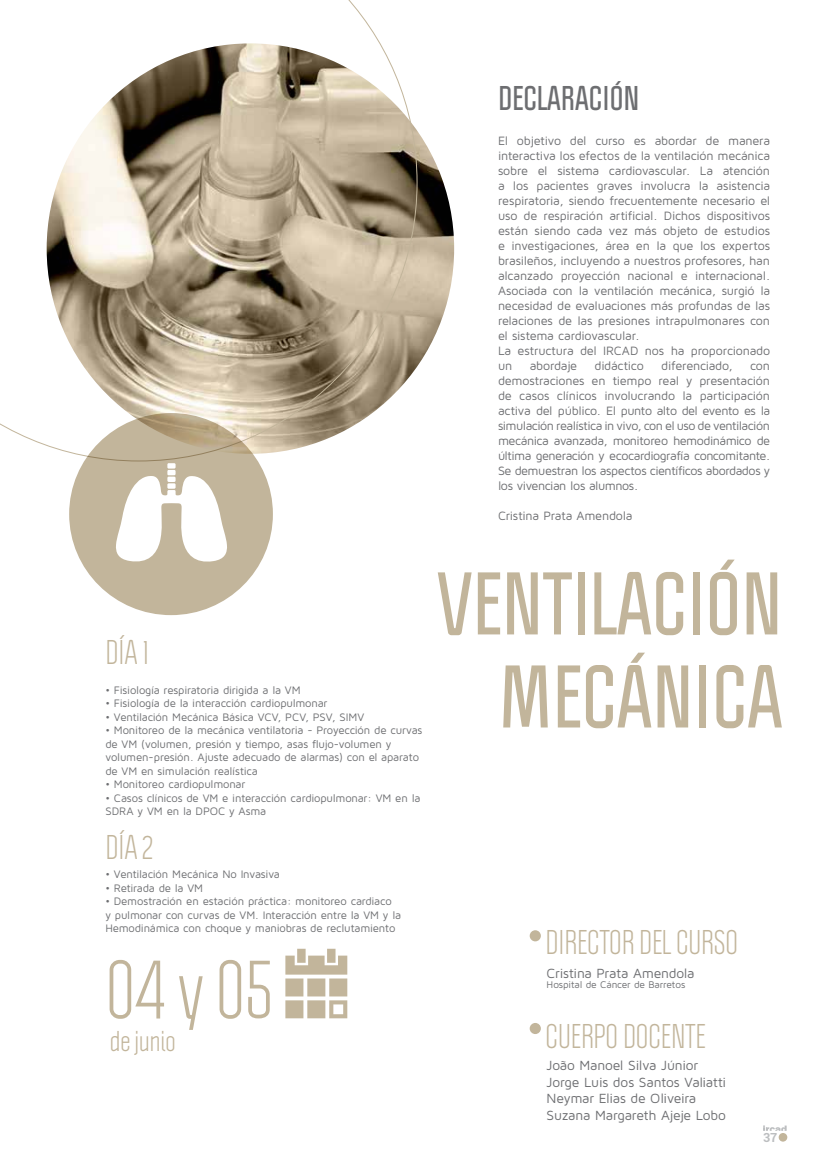
<style>
.page{position:relative;width:815px;height:1170px;background:#fff}
.page>*{position:absolute;margin:0;border:0;box-sizing:border-box;transform-origin:0 0}
.t1{font:700 77.5px/93px "Politica";color:#c2b59b;text-align:right}
.t2{font:75px "Politica";color:#c2b59b}
.t3{font:30px "Politica";color:#c2b59b}
.t4{font:700 30px "Politica";color:#6d6e71}
.t5{font:26.25px "Politica";color:#c2b59b}
.t6{font:13.75px/16.5px "Maven Pro";letter-spacing:-.015em;color:#6d6e71}
.t7{font:12.5px/15px "Maven Pro";letter-spacing:-.015em;color:#6d6e71}
.t8{font:700 12.5px "Roboto";color:#bcbec0}
.t9{font:11.25px/13.5px "Maven Pro";letter-spacing:-.015em;color:#6d6e71}
.t10{font:10px "Maven Pro";letter-spacing:-.01em;color:#6d6e71}
</style>
<div class="page">
<svg style="left:763px;top:1125px;width:24px;height:5px"></svg>
<img style="left:417px;top:130px;width:37px;height:237px">
<div style="left:530px;top:930px;width:11px;height:11px;background:#c2b59b;border-radius:50%"></div>
<div style="left:530px;top:1022px;width:11px;height:11px;background:#c2b59b;border-radius:50%"></div>
<svg style="left:0;top:0;width:417px;height:459px"></svg>
<div style="left:69px;top:413px;width:204px;height:202px;background:#c2b59b;border-radius:50%"></div>
<svg style="left:116px;top:463px;width:111px;height:99px"></svg>
<svg style="left:285px;top:948px;width:62px;height:70px"></svg>
<div style="left:779px;top:1132px;width:8px;height:9px;background:#c2b59b;border-radius:50%"></div>
<h3 class="t4" style="left:498px;top:78px;width:143px">DECLARACIÓN</h3>
<h3 class="t3" style="left:105px;top:633px;width:45px">DÍA 1</h3>
<p class="t9" style="left:105px;top:682px;width:197px">• Fisiología respiratoria dirigida a la VM</p>
<p class="t9" style="left:105px;top:696px;width:223px">• Fisiología de la interacción cardiopulmonar</p>
<p class="t9" style="left:105px;top:709px;width:260px">• Ventilación Mecánica Básica VCV, PCV, PSV, SIMV</p>
<p class="t9" style="left:105px;top:723px;width:318px">• Monitoreo de la mecánica ventilatoria - Proyección de curvas de VM (volumen, presión y tiempo, asas flujo-volumen y volumen-presión. Ajuste adecuado de alarmas) con el aparato de VM en simulación realística</p>
<p class="t9" style="left:105px;top:777px;width:141px">• Monitoreo cardiopulmonar</p>
<p class="t9" style="left:105px;top:790px;width:316px">• Casos clínicos de VM e interacción cardiopulmonar: VM en la<br>SDRA y VM en la DPOC y Asma</p>
<h3 class="t3" style="left:105px;top:828px;width:49px">DÍA 2</h3>
<p class="t9" style="left:105px;top:867px;width:176px">• Ventilación Mecánica No Invasiva</p>
<p class="t9" style="left:105px;top:880px;width:99px">• Retirada de la VM</p>
<p class="t9" style="left:105px;top:894px;width:297px">• Demostración en estación práctica: monitoreo cardiaco<br>y pulmonar con curvas de VM. Interacción entre la VM y la<br>Hemodinámica con choque y maniobras de reclutamiento</p>
<p class="t7" style="left:498px;top:133px;width:274px">El objetivo del curso es abordar de manera interactiva los efectos de la ventilación mecánica sobre el sistema cardiovascular. La atención a los pacientes graves involucra la asistencia respiratoria, siendo frecuentemente necesario el uso de respiración artificial. Dichos dispositivos están siendo cada vez más objeto de estudios e investigaciones, área en la que los expertos brasileños, incluyendo a nuestros profesores, han alcanzado proyección nacional e internacional.<br>Asociada con la ventilación mecánica, surgió la necesidad de evaluaciones más profundas de las relaciones de las presiones intrapulmonares con el sistema cardiovascular.<br>La estructura del IRCAD nos ha proporcionado un</p>
<p class="t7" style="left:530px;top:358px;width:49px">abordaje</p>
<p class="t7" style="left:595px;top:358px;width:51px">didáctico</p>
<p class="t7" style="left:661px;top:358px;width:73px">diferenciado,</p>
<p class="t7" style="left:498px;top:358px;width:274px;text-align:justify;text-indent:252px">con demostraciones en tiempo real y presentación de casos clínicos involucrando la participación activa del público. El punto alto del evento es la simulación realística in vivo, con el uso de ventilación mecánica avanzada, monitoreo hemodinámico de última generación y ecocardiografía concomitante.<br>Se demuestran los aspectos científicos abordados y los vivencian los alumnos.</p>
<p class="t7" style="left:498px;top:508px;width:136px">Cristina Prata Amendola</p>
<h1 class="t1" style="left:437px;top:557px;width:347px">VENTILACIÓN<br>MECÁNICA</h1>
<h3 class="t3" style="left:546px;top:923px;width:194px">DIRECTOR DEL CURSO</h3>
<h2 class="t2" style="left:105px;top:941px;width:169px">04 y 05</h2>
<p class="t6" style="left:547px;top:964px;width:149px">Cristina Prata Amendola</p>
<p class="t10" style="left:547px;top:978px;width:140px">Hospital de Cáncer de Barretos</p>
<h3 class="t5" style="left:110px;top:1023px;width:67px">de junio</h3>
<h3 class="t3" style="left:546px;top:1017px;width:162px">CUERPO DOCENTE</h3>
<p class="t6" style="left:547px;top:1056px;width:181px">João Manoel Silva Júnior<br>Jorge Luis dos Santos Valiatti<br>Neymar Elias de Oliveira<br>Suzana Margareth Ajeje Lobo</p>
<p class="t8" style="left:763px;top:1128px;width:16px">37</p>
</div>
